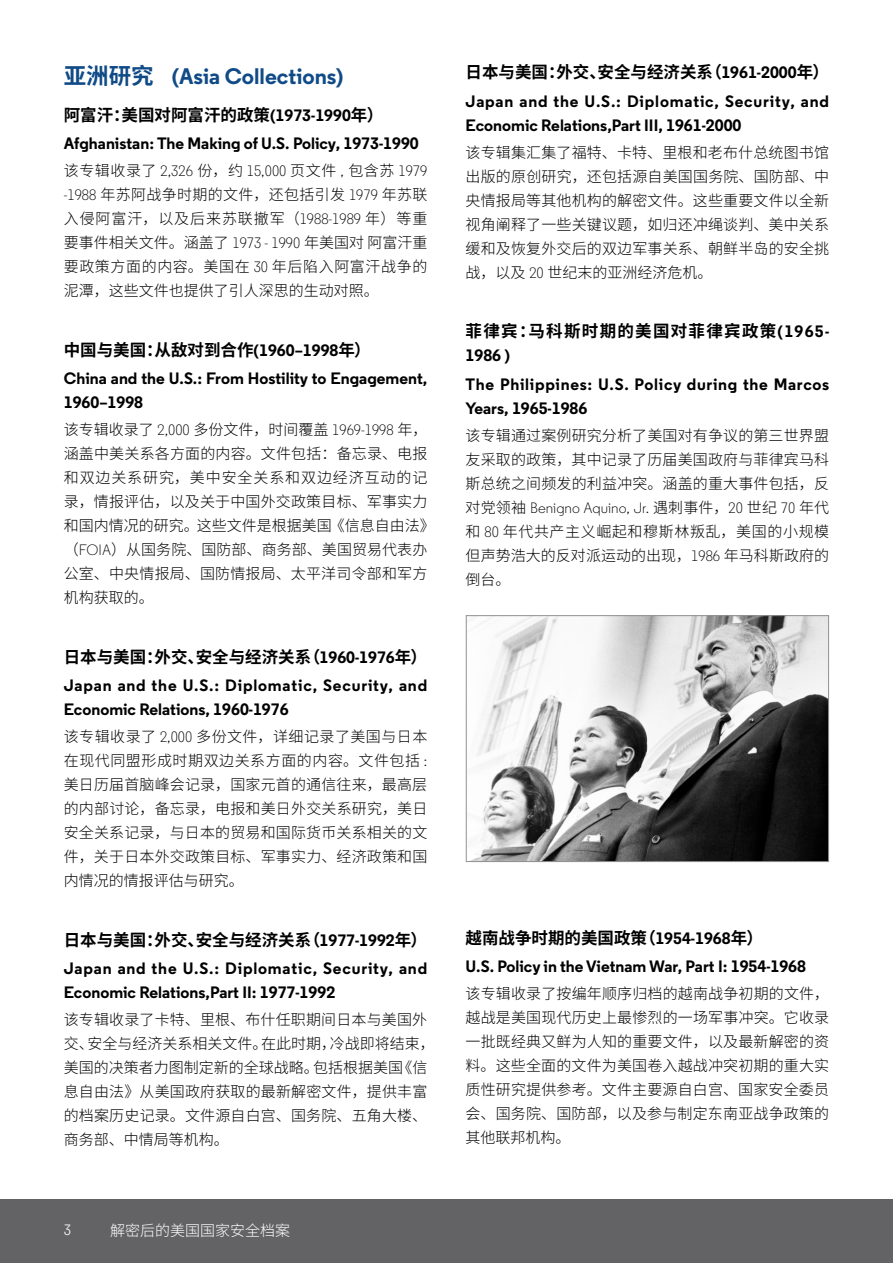
<style>
.page{position:relative;width:893px;height:1263px;background:#fff}
.page>*{position:absolute;margin:0;border:0;box-sizing:border-box;transform-origin:0 0}
.t1{font:700 22.5px "Regular Clarivate";color:#104b87}
.t2{font:700 16.5px "Source Han Sans CN";color:#000}
.t3{font:700 16.5px/24px "Regular Clarivate";color:#000}
.t4{font:700 16.5px/24px "Regular Clarivate";letter-spacing:.02em;color:#000}
.t5{font:700 16.5px/24px "Regular Clarivate";letter-spacing:.035em;color:#000}
.t6{font:700 16.5px/24px "Regular Clarivate";letter-spacing:.05em;color:#000}
.t7{font:700 16.5px/28.2px "Regular Clarivate";letter-spacing:.045em;color:#000}
.t8{font:700 16.5px "Source Han Sans CN";letter-spacing:.08em;color:#000}
.t9{font:300 15px/24px "Source Han Sans CN";letter-spacing:.01em;color:#000;text-align:justify}
.t10{font:300 15px "Regular Clarivate";color:#000}
.t11{font:300 15px "Source Han Sans CN";color:#fff}
.t12{font:15px "Regular Clarivate";color:#fff}
.s1{font-family:"Source Han Sans CN"}
.s2{font-family:"Regular Clarivate"}
</style>
<div class="page">
<div style="left:0;top:1199px;width:893px;height:64px;background:#636366"></div>
<img style="left:470px;top:617px;width:357px;height:243px">
<div style="left:466px;top:615px;width:363px;height:247px;border:1px solid #919195"></div>
<h1 class="t1" style="left:64px;top:61px;width:281px"><span class="s1">亚洲研究</span> (Asia Collections)</h1>
<p class="t2" style="left:64px;top:106px;width:321px">阿富汗：美国对阿富汗的政策<span class="s2">(1973-1990</span>年）</p>
<p class="t3" style="left:64px;top:131px;width:356px">Afghanistan: The Making of U.S. Policy, 1973-1990</p>
<p class="t10" style="left:64px;top:162px;width:365px"><span class="s1">该专辑收录了</span> 2,326 <span class="s1">份，约</span> 15,000 <span class="s1">页文件</span> , <span class="s1">包含苏</span> 1979</p>
<p class="t9" style="left:64px;top:183px;width:365px"><span class="s2">-1988</span> 年苏阿战争时期的文件，还包括引发 <span class="s2">1979</span> 年苏联入侵阿富汗，以及后来苏联撤军（<span class="s2">1988-1989</span> 年）等重要事件相关文件。涵盖了 <span class="s2">1973 - 1990</span> 年美国对阿富汗重要政策方面的内容。美国在 <span class="s2">30</span> 年后陷入阿富汗战争的泥潭，这些文件也提供了引人深思的生动对照。</p>
<p class="t2" style="left:64px;top:341px;width:308px">中国与美国：从敌对到合作<span class="s2">(1960–1998</span>年）</p>
<p class="t3" style="left:64px;top:366px;width:365px">China and the U.S.: From Hostility to Engagement,<br>1960–1998</p>
<p class="t9" style="left:64px;top:418px;width:373px;text-align:left">该专辑收录了 <span class="s2">2,000</span> 多份文件，时间覆盖 <span class="s2">1969-1998</span> 年，涵盖中美关系各方面的内容。文件包括：备忘录、电报和双边关系研究，美中安全关系和双边经济互动的记录，情报评估，以及关于中国外交政策目标、军事实力和国内情况的研究。这些文件是根据美国《信息自由法》（<span class="s2">FOIA</span>）从国务院、国防部、商务部、美国贸易代表办公室、中央情报局、国防情报局、太平洋司令部和军方机构获取的。</p>
<p class="t2" style="left:64px;top:648px;width:365px">日本与美国：外交、安全与经济关系（<span class="s2">1960-1976</span>年）</p>
<p class="t6" style="left:64px;top:673px;width:365px">Japan and the U.S.: Diplomatic, Security, and<br>Economic Relations, 1960-1976</p>
<p class="t9" style="left:64px;top:725px;width:365px">该专辑收录了 <span class="s2">2,000</span> 多份文件，详细记录了美国与日本在现代同盟形成时期双边关系方面的内容。文件包括 <span class="s2">:</span>美日历届首脑峰会记录，国家元首的通信往来，最高层的内部讨论，备忘录，电报和美日外交关系研究，美日安全关系记录，与日本的贸易和国际货币关系相关的文件，关于日本外交政策目标、军事实力、经济政策和国内情况的情报评估与研究。</p>
<p class="t2" style="left:64px;top:931px;width:365px">日本与美国：外交、安全与经济关系（<span class="s2">1977-1992</span>年）</p>
<p class="t5" style="left:64px;top:956px;width:365px">Japan and the U.S.: Diplomatic, Security, and<br>Economic Relations,Part II: 1977-1992</p>
<p class="t9" style="left:64px;top:1008px;width:373px;text-align:left">该专辑收录了卡特、里根、布什任职期间日本与美国外交、安全与经济关系相关文件。在此时期，冷战即将结束，美国的决策者力图制定新的全球战略。包括根据美国《信息自由法》从美国政府获取的最新解密文件，提供丰富的档案历史记录。文件源自白宫、国务院、五角大楼、商务部、中情局等机构。</p>
<p class="t12" style="left:64px;top:1221px;width:9px">3</p>
<p class="t11" style="left:110px;top:1222px;width:181px">解密后的美国国家安全档案</p>
<p class="t2" style="left:466px;top:63px;width:365px">日本与美国：外交、安全与经济关系（<span class="s2">1961-2000</span>年）</p>
<p class="t4" style="left:466px;top:89px;width:365px">Japan and the U.S.: Diplomatic, Security, and<br>Economic Relations,Part III, 1961-2000</p>
<p class="t9" style="left:466px;top:140px;width:365px">该专辑集汇集了福特、卡特、里根和老布什总统图书馆出版的原创研究，还包括源自美国国务院、国防部、中央情报局等其他机构的解密文件。这些重要文件以全新视角阐释了一些关键议题，如归还冲绳谈判、美中关系缓和及恢复外交后的双边军事关系、朝鲜半岛的安全挑战，以及 <span class="s2">20</span> 世纪末的亚洲经济危机。</p>
<p class="t8" style="left:466px;top:322px;width:365px">菲律宾：马科斯时期的美国对菲律宾政策<span class="s2">(1965-</span></p>
<p class="t7" style="left:466px;top:341px;width:365px">1986 )<br>The Philippines: U.S. Policy during the Marcos</p>
<p class="t3" style="left:466px;top:396px;width:123px">Years, 1965-1986</p>
<p class="t9" style="left:466px;top:423px;width:365px">该专辑通过案例研究分析了美国对有争议的第三世界盟友采取的政策，其中记录了历届美国政府与菲律宾马科斯总统之间频发的利益冲突。涵盖的重大事件包括，反</p>
<p class="t10" style="left:466px;top:498px;width:365px"><span class="s1">对党领袖</span> Benigno Aquino, Jr. <span class="s1">遇刺事件，</span>20 <span class="s1">世纪</span> 70 <span class="s1">年代</span></p>
<p class="t9" style="left:466px;top:519px;width:365px">和 <span class="s2">80</span> 年代共产主义崛起和穆斯林叛乱，美国的小规模但声势浩大的反对派运动的出现，<span class="s2">1986</span> 年马科斯政府的倒台。</p>
<p class="t2" style="left:466px;top:928px;width:299px">越南战争时期的美国政策（<span class="s2">1954-1968</span>年）</p>
<p class="t3" style="left:466px;top:954px;width:342px">U.S. Policy in the Vietnam War, Part I: 1954-1968</p>
<p class="t9" style="left:466px;top:982px;width:365px">该专辑收录了按编年顺序归档的越南战争初期的文件，越战是美国现代历史上最惨烈的一场军事冲突。它收录一批既经典又鲜为人知的重要文件，以及最新解密的资料。这些全面的文件为美国卷入越战冲突初期的重大实质性研究提供参考。文件主要源自白宫、国家安全委员会、国务院、国防部，以及参与制定东南亚战争政策的其他联邦机构。</p>
</div>
